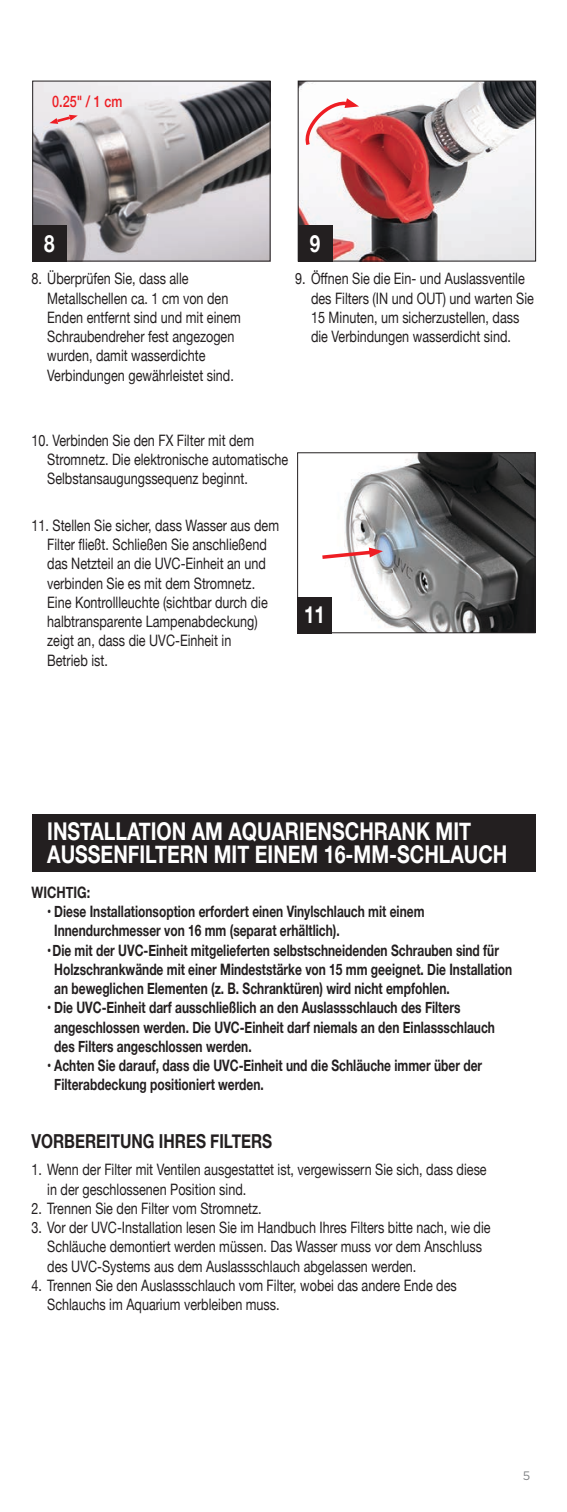
<style>
.page{position:relative;width:567px;height:1512px;background:#fff}
.page>*{position:absolute;margin:0;border:0;box-sizing:border-box;transform-origin:0 0}
.t1{font:700 24.5px/22.8px "Helvetica Neue";color:#fff;scale:.8 1}
.t2{font:700 23.62px "Helvetica Neue";color:#fff;scale:.8 1}
.t3{font:700 19.25px "Helvetica Neue";color:#231f20;scale:.8 1}
.t4{font:15.75px/19.2px "Helvetica Neue";color:#231f20;scale:.8 1}
.t5{font:700 15.75px/19.2px "Helvetica Neue";color:#231f20;scale:.76 1}
.t6{font:500 15.75px "Helvetica Neue";color:#ee1d23;scale:.8 1}
.t7{font:700 15.75px "Helvetica Neue";color:#231f20;scale:.8 1}
.t8{font:12.25px "Gotham";color:#808285}
</style>
<div class="page">
<div style="left:32px;top:814px;width:504px;height:58px;background:#231f20"></div>
<img style="left:34px;top:83px;width:235px;height:177px">
<div style="left:32px;top:81px;width:239px;height:181px;border:1px solid #231f20"></div>
<svg style="left:49px;top:114px;width:29px;height:10px"></svg>
<div style="left:32px;top:226px;width:35px;height:36px;background:#231f20"></div>
<img style="left:300px;top:83px;width:234px;height:177px">
<div style="left:298px;top:81px;width:238px;height:181px;border:1px solid #231f20"></div>
<div style="left:298px;top:225px;width:35px;height:36px;background:#231f20"></div>
<svg style="left:302px;top:98px;width:57px;height:51px"></svg>
<img style="left:344px;top:454px;width:190px;height:177px">
<div style="left:297px;top:452px;width:239px;height:181px;border:1px solid #231f20"></div>
<svg style="left:322px;top:548px;width:61px;height:13px"></svg>
<div style="left:297px;top:597px;width:35px;height:36px;background:#231f20"></div>
<p class="t6" style="left:52px;top:89px;width:89px">0.25" / 1 cm</p>
<h2 class="t2" style="left:44px;top:225px;width:15px">8</h2>
<h2 class="t2" style="left:310px;top:225px;width:15px">9</h2>
<p class="t4" style="left:47px;top:270px;width:244px;text-indent:-16px">8. Überprüfen Sie, dass alle<br>Metallschellen ca. 1 cm von den<br>Enden entfernt sind und mit einem<br>Schraubendreher fest angezogen wurden, damit wasserdichte<br>Verbindungen gewährleistet sind.</p>
<p class="t4" style="left:311px;top:270px;width:280px;text-indent:-16px">9. Öffnen Sie die Ein- und Auslassventile des Filters (IN und OUT) und warten Sie 15 Minuten, um sicherzustellen, dass die Verbindungen wasserdicht sind.</p>
<p class="t4" style="left:47px;top:432px;width:303px;text-indent:-16px">10. Verbinden Sie den FX Filter mit dem<br>Stromnetz. Die elektronische automatische<br>Selbstansaugungssequenz beginnt.</p>
<p class="t4" style="left:47px;top:516px;width:291px;text-indent:-16px">11. Stellen Sie sicher, dass Wasser aus dem Filter fließt. Schließen Sie anschließend das Netzteil an die UVC-Einheit an und verbinden Sie es mit dem Stromnetz.<br>Eine Kontrollleuchte (sichtbar durch die halbtransparente Lampenabdeckung) zeigt an, dass die UVC-Einheit in<br>Betrieb ist.</p>
<h2 class="t2" style="left:304px;top:596px;width:28px">11</h2>
<h1 class="t1" style="left:47px;top:821px;width:577px">INSTALLATION AM AQUARIENSCHRANK MIT<br>AUSSENFILTERN MIT EINEM 16-MM-SCHLAUCH</h1>
<p class="t7" style="left:32px;top:880px;width:75px">WICHTIG:</p>
<p class="t5" style="left:54px;top:902px;width:489px;text-indent:-7px">• Diese Installationsoption erfordert einen Vinylschlauch mit einem<br>Innendurchmesser von 16 mm (separat erhältlich).</p>
<p class="t5" style="left:54px;top:941px;width:604px;text-indent:-7px">• Die mit der UVC-Einheit mitgelieferten selbstschneidenden Schrauben sind für<br>Holzschrankwände mit einer Mindeststärke von 15 mm geeignet. Die Installation an beweglichen Elementen (z. B. Schranktüren) wird nicht empfohlen.</p>
<p class="t5" style="left:54px;top:999px;width:582px;text-indent:-7px">• Die UVC-Einheit darf ausschließlich an den Auslassschlauch des Filters angeschlossen werden. Die UVC-Einheit darf niemals an den Einlassschlauch des Filters angeschlossen werden.</p>
<p class="t5" style="left:54px;top:1056px;width:565px;text-indent:-7px">• Achten Sie darauf, dass die UVC-Einheit und die Schläuche immer über der<br>Filterabdeckung positioniert werden.</p>
<p class="t3" style="left:32px;top:1126px;width:302px">VORBEREITUNG IHRES FILTERS</p>
<p class="t4" style="left:47px;top:1161px;width:551px;text-indent:-16px">1. Wenn der Filter mit Ventilen ausgestattet ist, vergewissern Sie sich, dass diese in der geschlossenen Position sind.</p>
<p class="t4" style="left:32px;top:1199px;width:289px">2. Trennen Sie den Filter vom Stromnetz.</p>
<p class="t4" style="left:47px;top:1219px;width:556px;text-indent:-16px">3. Vor der UVC-Installation lesen Sie im Handbuch Ihres Filters bitte nach, wie die<br>Schläuche demontiert werden müssen. Das Wasser muss vor dem Anschluss des UVC-Systems aus dem Auslassschlauch abgelassen werden.</p>
<p class="t4" style="left:47px;top:1276px;width:514px;text-indent:-16px">4. Trennen Sie den Auslassschlauch vom Filter, wobei das andere Ende des<br>Schlauchs im Aquarium verbleiben muss.</p>
<p class="t8" style="left:523px;top:1467px;width:9px">5</p>
</div>
